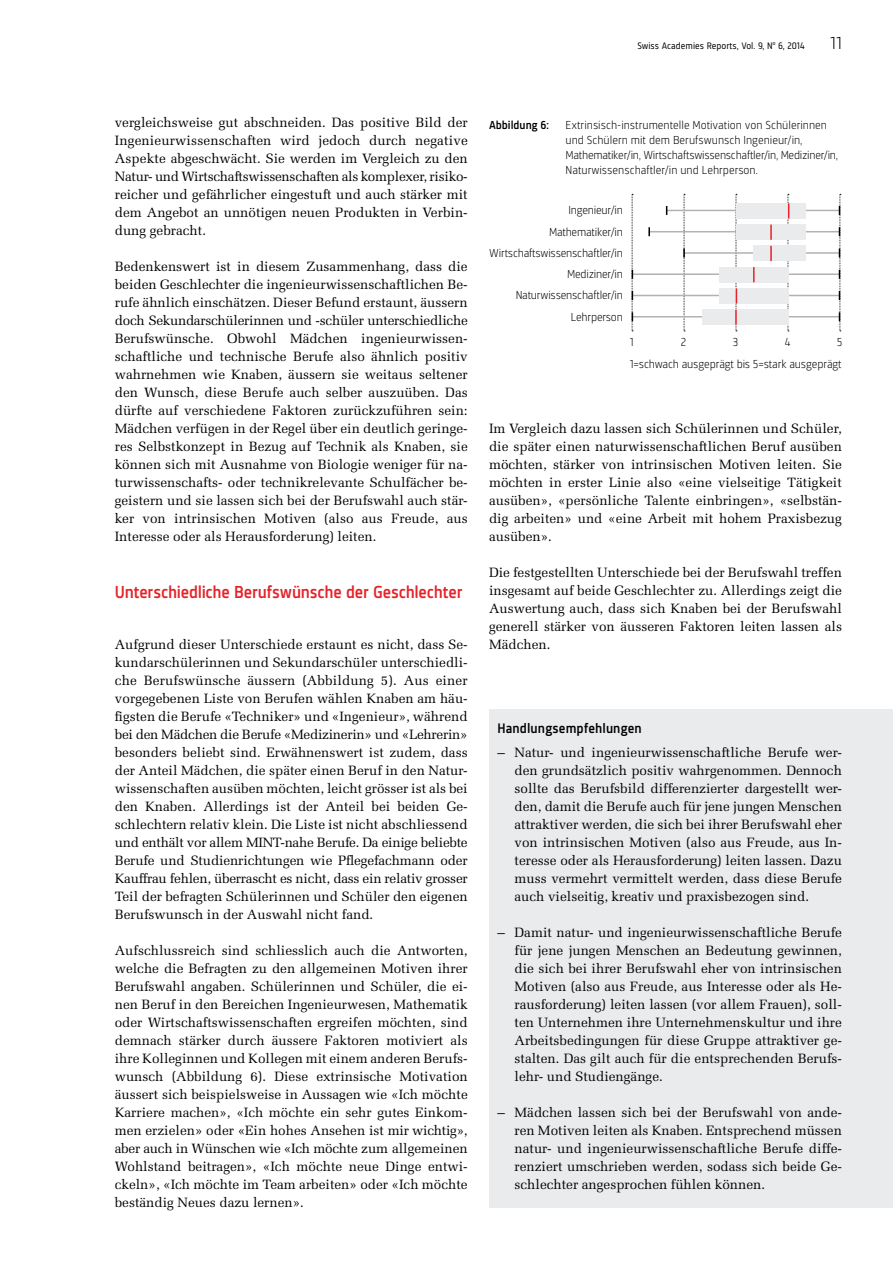
<style>
.page{position:relative;width:893px;height:1263px;background:#fff}
.page>*{position:absolute;margin:0;border:0;box-sizing:border-box;transform-origin:0 0}
.t1{font:500 18px "Sinews Sans Pro";letter-spacing:-.015em;color:#e52329}
.t2{font:300 18px "Sinews Sans Pro";color:#000}
.t3{font:500 14.25px "Sinews Sans Pro";letter-spacing:.01em;color:#000}
.t4{font:13.5px/18px "Melior";color:#000;text-align:justify}
.t5{font:300 12px/21.3px "Sinews Sans Pro";letter-spacing:-.01em;color:#000}
.t6{font:500 12px "Sinews Sans Pro";color:#000}
.t7{font:9.75px "Sinews Sans Pro";letter-spacing:.005em;color:#000}
</style>
<div class="page">
<div style="left:489px;top:709px;width:404px;height:498px;background:#e9ebec"></div>
<hr style="left:667px;top:210px;width:172px;height:1px;background:#b3b2b2">
<div style="left:736px;top:203px;width:70px;height:16px;background:#e9ebec"></div>
<svg style="left:788px;top:194px;width:1px;height:137px"></svg>
<hr style="left:650px;top:231px;width:189px;height:1px;background:#b3b2b2">
<div style="left:736px;top:225px;width:70px;height:15px;background:#e9ebec"></div>
<svg style="left:648px;top:227px;width:2px;height:9px"></svg>
<svg style="left:770px;top:225px;width:2px;height:15px"></svg>
<hr style="left:684px;top:252px;width:155px;height:2px;background:#b3b2b2">
<div style="left:753px;top:246px;width:53px;height:15px;background:#e9ebec"></div>
<svg style="left:683px;top:194px;width:2px;height:137px"></svg>
<svg style="left:770px;top:246px;width:2px;height:15px"></svg>
<hr style="left:633px;top:273px;width:206px;height:2px;background:#b3b2b2">
<div style="left:719px;top:267px;width:70px;height:15px;background:#e9ebec"></div>
<svg style="left:753px;top:267px;width:2px;height:15px"></svg>
<hr style="left:633px;top:295px;width:207px;height:1px;background:#b3b2b2">
<div style="left:719px;top:288px;width:70px;height:16px;background:#e9ebec"></div>
<hr style="left:633px;top:316px;width:206px;height:1px;background:#b3b2b2">
<div style="left:702px;top:310px;width:86px;height:15px;background:#e9ebec"></div>
<svg style="left:632px;top:194px;width:1px;height:137px"></svg>
<svg style="left:735px;top:194px;width:2px;height:137px"></svg>
<svg style="left:839px;top:194px;width:2px;height:137px"></svg>
<p class="t7" style="left:637px;top:40px;width:169px">Swiss Academies Reports, Vol. 9, N<sup>o</sup> 6, 2014</p>
<h1 class="t2" style="left:830px;top:33px;width:13px">11</h1>
<p class="t4" style="left:115px;top:114px;width:354px">vergleichsweise gut abschneiden. Das positive Bild der Ingenieurwissenschaften wird jedoch durch negative Aspekte abgeschwächt. Sie werden im Vergleich zu den Natur- und Wirtschaftswissenschaften als komplexer, risiko&shy;reicher und gefährlicher eingestuft und auch stärker mit dem Angebot an unnötigen neuen Produkten in Verbin&shy;dung gebracht.</p>
<p class="t4" style="left:115px;top:258px;width:354px">Bedenkenswert ist in diesem Zusammenhang, dass die beiden Geschlechter die ingenieurwissenschaftlichen Be&shy;rufe ähnlich einschätzen. Dieser Befund erstaunt, äussern doch Sekundarschülerinnen und -schüler unterschiedliche Berufswünsche. Obwohl Mädchen ingenieurwissen&shy;schaftliche und technische Berufe also ähnlich positiv wahrnehmen wie Knaben, äussern sie weitaus seltener den Wunsch, diese Berufe auch selber auszuüben. Das dürfte auf verschiedene Faktoren zurückzuführen sein:<br>Mädchen verfügen in der Regel über ein deutlich geringe&shy;res Selbstkonzept in Bezug auf Technik als Knaben, sie können sich mit Ausnahme von Biologie weniger für na&shy;turwissenschafts- oder technikrelevante Schulfächer be&shy;geistern und sie lassen sich bei der Berufswahl auch stär&shy;ker von intrinsischen Motiven (also aus Freude, aus Interesse oder als Herausforderung) leiten.</p>
<h1 class="t1" style="left:115px;top:582px;width:349px">Unterschiedliche Berufswünsche der Geschlechter</h1>
<p class="t4" style="left:115px;top:636px;width:354px">Aufgrund dieser Unterschiede erstaunt es nicht, dass Se&shy;kundarschülerinnen und Sekundarschüler unterschiedli&shy;che Berufswünsche äussern (Abbildung 5). Aus einer vorgegebenen Liste von Berufen wählen Knaben am häu&shy;figsten die Berufe «Techniker» und «Ingenieur», während bei den Mädchen die Berufe «Medizinerin» und «Lehrerin» besonders beliebt sind. Erwähnenswert ist zudem, dass der Anteil Mädchen, die später einen Beruf in den Natur&shy;wissenschaften ausüben möchten, leicht grösser ist als bei den Knaben. Allerdings ist der Anteil bei beiden Ge&shy;schlechtern relativ klein. Die Liste ist nicht abschliessend und enthält vor allem MINT-nahe Berufe. Da einige beliebte Berufe und Studienrichtungen wie Pflegefachmann oder Kauffrau fehlen, überrascht es nicht, dass ein relativ grosser Teil der befragten Schülerinnen und Schüler den eigenen Berufswunsch in der Auswahl nicht fand.</p>
<p class="t4" style="left:115px;top:942px;width:354px">Aufschlussreich sind schliesslich auch die Antworten, welche die Befragten zu den allgemeinen Motiven ihrer Berufswahl angaben. Schülerinnen und Schüler, die ei&shy;nen Beruf in den Bereichen Ingenieurwesen, Mathematik oder Wirtschaftswissenschaften ergreifen möchten, sind demnach stärker durch äussere Faktoren motiviert als ihre Kolleginnen und Kollegen mit einem anderen Berufs&shy;wunsch (Abbildung 6). Diese extrinsische Motivation äussert sich beispielsweise in Aussagen wie «Ich möchte Karriere machen», «Ich möchte ein sehr gutes Einkom&shy;men erzielen» oder «Ein hohes Ansehen ist mir wichtig», aber auch in Wünschen wie «Ich möchte zum allgemeinen Wohlstand beitragen», «Ich möchte neue Dinge entwi&shy;ckeln», «Ich möchte im Team arbeiten» oder «Ich möchte beständig Neues dazu lernen».</p>
<p class="t6" style="left:489px;top:118px;width:61px">Abbildung 6:</p>
<p class="t5" style="left:566px;top:117px;width:274px;line-height:15px">Extrinsisch-instrumentelle Motivation von Schülerinnen und Schülern mit dem Berufswunsch Ingenieur/in, Mathematiker/in, Wirtschaftswissenschaftler/in, Mediziner/in, Naturwissenschaftler/in und Lehrperson.</p>
<p class="t5" style="left:489px;top:200px;width:135px;text-align:right">Ingenieur/in<br>Mathematiker/in<br>Wirtschaftswissenschaftler/in<br>Mediziner/in<br>Naturwissenschaftler/in<br>Lehrperson</p>
<p class="t5" style="left:630px;top:332px;width:5px">1</p>
<p class="t5" style="left:681px;top:332px;width:7px">2</p>
<p class="t5" style="left:733px;top:332px;width:7px">3</p>
<p class="t5" style="left:785px;top:332px;width:7px">4</p>
<p class="t5" style="left:837px;top:332px;width:7px">5</p>
<p class="t5" style="left:630px;top:353px;width:213px">1=schwach ausgeprägt bis 5=stark ausgeprägt</p>
<p class="t4" style="left:489px;top:420px;width:354px">Im Vergleich dazu lassen sich Schülerinnen und Schüler, die später einen naturwissenschaftlichen Beruf ausüben möchten, stärker von intrinsischen Motiven leiten. Sie möchten in erster Linie also «eine vielseitige Tätigkeit ausüben», «persönliche Talente einbringen», «selbstän&shy;dig arbeiten» und «eine Arbeit mit hohem Praxisbezug ausüben».</p>
<p class="t4" style="left:489px;top:564px;width:354px">Die festgestellten Unterschiede bei der Berufswahl treffen insgesamt auf beide Geschlechter zu. Allerdings zeigt die Auswertung auch, dass sich Knaben bei der Berufswahl generell stärker von äusseren Faktoren leiten lassen als Mädchen.</p>
<p class="t3" style="left:497px;top:721px;width:146px">Handlungsempfehlungen</p>
<p class="t4" style="left:514px;top:744px;width:329px;text-indent:-17px">– Natur- und ingenieurwissenschaftliche Berufe wer&shy;den grundsätzlich positiv wahrgenommen. Dennoch sollte das Berufsbild differenzierter dargestellt wer&shy;den, damit die Berufe auch für jene jungen Menschen attraktiver werden, die sich bei ihrer Berufswahl eher von intrinsischen Motiven (also aus Freude, aus In&shy;teresse oder als Herausforderung) leiten lassen. Dazu muss vermehrt vermittelt werden, dass diese Berufe auch vielseitig, kreativ und praxisbezogen sind.</p>
<p class="t4" style="left:514px;top:924px;width:329px;text-indent:-17px">– Damit natur- und ingenieurwissenschaftliche Berufe für jene jungen Menschen an Bedeutung gewinnen, die sich bei ihrer Berufswahl eher von intrinsischen Motiven (also aus Freude, aus Interesse oder als He&shy;rausforderung) leiten lassen (vor allem Frauen), soll&shy;ten Unternehmen ihre Unternehmenskultur und ihre Arbeitsbedingungen für diese Gruppe attraktiver ge&shy;stalten. Das gilt auch für die entsprechenden Berufs&shy;lehr- und Studiengänge.</p>
<p class="t4" style="left:514px;top:1104px;width:329px;text-indent:-17px">– Mädchen lassen sich bei der Berufswahl von ande&shy;ren Motiven leiten als Knaben. Entsprechend müssen natur- und ingenieurwissenschaftliche Berufe diffe&shy;renziert umschrieben werden, sodass sich beide Ge&shy;schlechter angesprochen fühlen können.</p>
</div>
